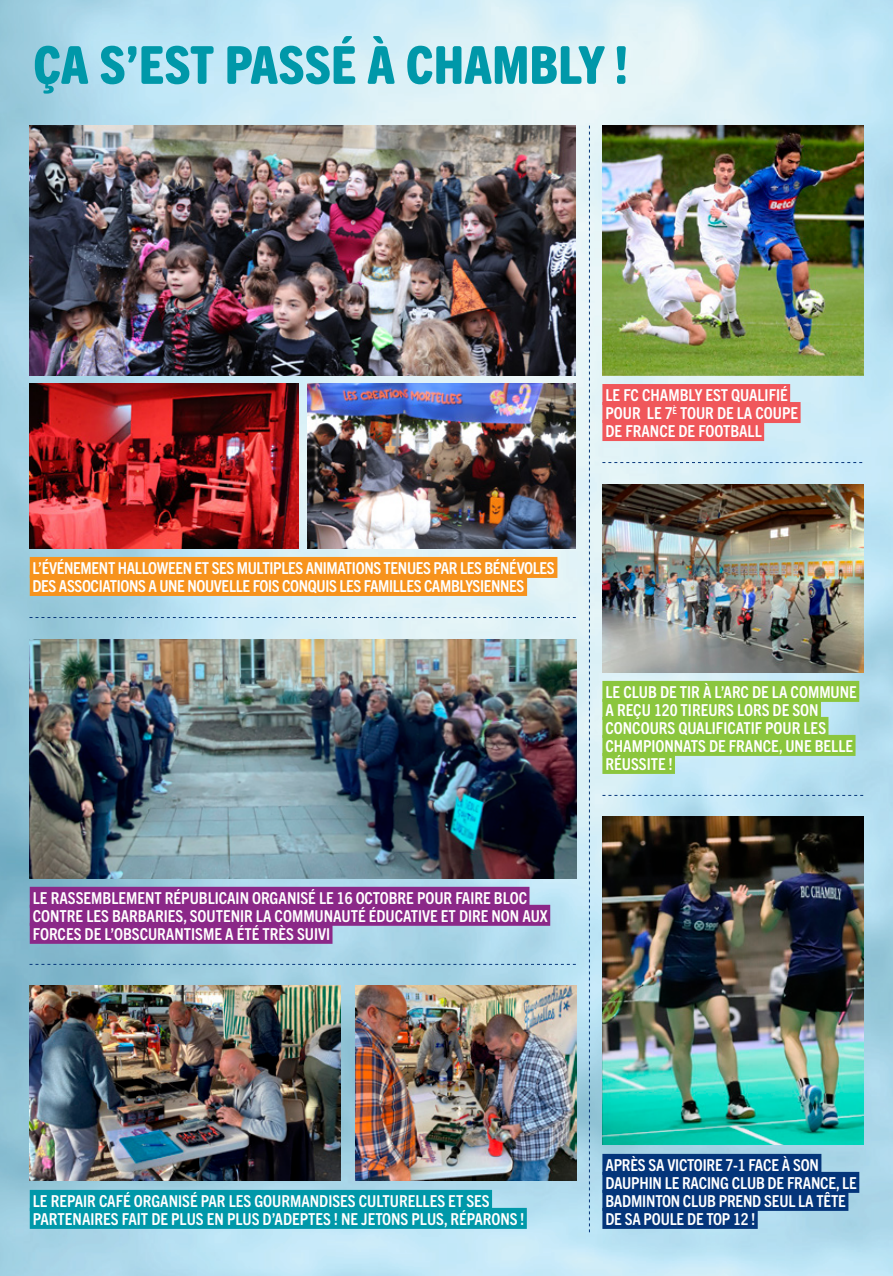
<style>
.page{position:relative;width:893px;height:1276px;background:#fff}
.page>*{position:absolute;margin:0;border:0;box-sizing:border-box;transform-origin:0 0}
.t1{font:800 condensed 52.5px "Trade Gothic Next SR Pro";color:#0098a9}
.t2{font:700 condensed 16.5px/18px "Trade Gothic Next SR Pro";color:#fff}
.t3{font:700 condensed 16.5px/18px "Trade Gothic Next SR Pro";letter-spacing:-.02em;color:#fff}
</style>
<div class="page">
<img style="left:0;top:0;width:893px;height:1276px">
<svg style="left:602px;top:795px;width:261px;height:1px"></svg>
<img style="left:602px;top:485px;width:261px;height:187px">
<img style="left:602px;top:126px;width:261px;height:249px">
<div style="left:602px;top:681px;width:257px;height:21px;background:#8bc63e"></div>
<div style="left:602px;top:699px;width:219px;height:21px;background:#8bc63e"></div>
<div style="left:602px;top:717px;width:226px;height:21px;background:#8bc63e"></div>
<div style="left:602px;top:735px;width:253px;height:21px;background:#8bc63e"></div>
<div style="left:602px;top:753px;width:73px;height:21px;background:#8bc63e"></div>
<div style="left:602px;top:384px;width:188px;height:21px;background:#f0575b"></div>
<div style="left:602px;top:402px;width:199px;height:21px;background:#f0575b"></div>
<div style="left:602px;top:420px;width:162px;height:21px;background:#f0575b"></div>
<div style="left:30px;top:557px;width:527px;height:21px;background:#f7931d"></div>
<div style="left:30px;top:575px;width:497px;height:21px;background:#f7931d"></div>
<img style="left:30px;top:985px;width:310px;height:195px">
<img style="left:356px;top:985px;width:221px;height:195px">
<img style="left:602px;top:816px;width:261px;height:328px">
<div style="left:30px;top:887px;width:499px;height:21px;background:#8b2888"></div>
<div style="left:30px;top:905px;width:520px;height:21px;background:#8b2888"></div>
<div style="left:30px;top:923px;width:302px;height:21px;background:#8b2888"></div>
<img style="left:30px;top:126px;width:546px;height:249px">
<img style="left:30px;top:384px;width:268px;height:165px">
<img style="left:307px;top:384px;width:269px;height:165px">
<div style="left:30px;top:1190px;width:462px;height:21px;background:#0098a9"></div>
<div style="left:30px;top:1208px;width:497px;height:21px;background:#0098a9"></div>
<svg style="left:29px;top:964px;width:547px;height:1px"></svg>
<svg style="left:29px;top:617px;width:547px;height:1px"></svg>
<svg style="left:602px;top:462px;width:260px;height:1px"></svg>
<svg style="left:589px;top:126px;width:1px;height:1106px"></svg>
<img style="left:30px;top:639px;width:547px;height:239px">
<div style="left:602px;top:1154px;width:219px;height:21px;background:#04357a"></div>
<div style="left:602px;top:1172px;width:257px;height:21px;background:#04357a"></div>
<div style="left:602px;top:1190px;width:246px;height:21px;background:#04357a"></div>
<div style="left:602px;top:1208px;width:156px;height:21px;background:#04357a"></div>
<h1 class="t1" style="left:33px;top:29px;width:596px">ÇA S’EST PASSÉ À CHAMBLY !</h1>
<p class="t3" style="left:33px;top:558px;width:524px">L’ÉVÉNEMENT HALLOWEEN ET SES MULTIPLES ANIMATIONS TENUES PAR LES BÉNÉVOLES<br>DES ASSOCIATIONS A UNE NOUVELLE FOIS CONQUIS LES FAMILLES CAMBLYSIENNES</p>
<p class="t2" style="left:33px;top:888px;width:517px">LE RASSEMBLEMENT RÉPUBLICAIN ORGANISÉ LE 16 OCTOBRE POUR FAIRE BLOC<br>CONTRE LES BARBARIES, SOUTENIR LA COMMUNAUTÉ ÉDUCATIVE ET DIRE NON AUX<br>FORCES DE L’OBSCURANTISME A ÉTÉ TRÈS SUIVI</p>
<p class="t2" style="left:605px;top:385px;width:194px">LE FC CHAMBLY EST QUALIFIÉ<br>POUR LE 7<sup>È</sup> TOUR DE LA COUPE<br>DE FRANCE DE FOOTBALL</p>
<p class="t2" style="left:605px;top:682px;width:253px">LE CLUB DE TIR À L’ARC DE LA COMMUNE<br>A REÇU 120 TIREURS LORS DE SON<br>CONCOURS QUALIFICATIF POUR LES<br>CHAMPIONNATS DE FRANCE, UNE BELLE<br>RÉUSSITE !</p>
<p class="t2" style="left:33px;top:1191px;width:493px">LE REPAIR CAFÉ ORGANISÉ PAR LES GOURMANDISES CULTURELLES ET SES<br>PARTENAIRES FAIT DE PLUS EN PLUS D’ADEPTES ! NE JETONS PLUS, RÉPARONS !</p>
<p class="t2" style="left:605px;top:1155px;width:253px">APRÈS SA VICTOIRE 7-1 FACE À SON<br>DAUPHIN LE RACING CLUB DE FRANCE, LE<br>BADMINTON CLUB PREND SEUL LA TÊTE<br>DE SA POULE DE TOP 12 !</p>
</div>
